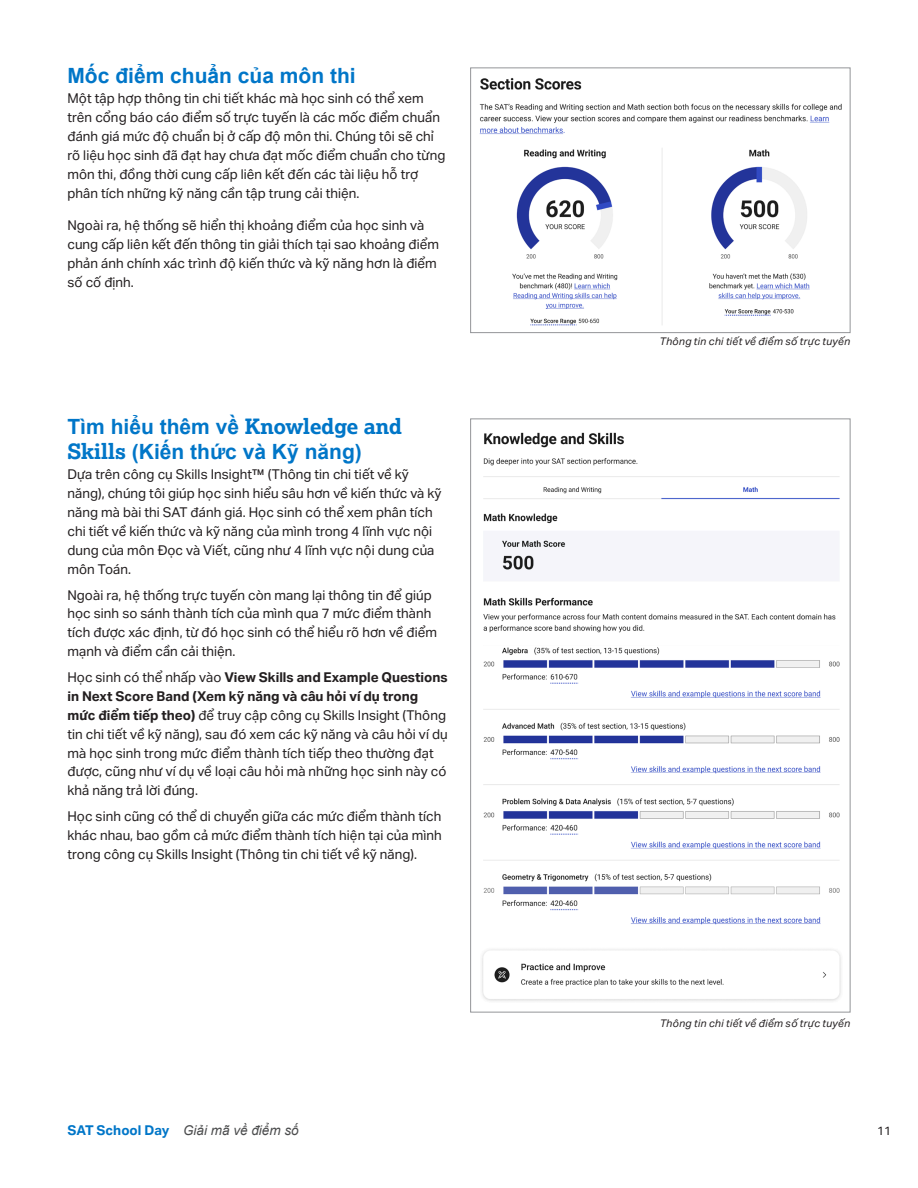
<style>
.page{position:relative;width:918px;height:1188px;background:#fff}
.page>*{position:absolute;margin:0;border:0;box-sizing:border-box;transform-origin:0 0}
.B_Head{font:700 21px/25.2px "Arial";color:#0076c8}
.Body_Text{font:13.5px/18.9px "Aktiv Grotesk";color:#231f20}
.t1{font:italic 13.5px "Arial";color:#4b4c4d}
.t2{font:12px "Aktiv Grotesk";color:#231f20}
.t3{font:italic 10.5px "Aktiv Grotesk";letter-spacing:.025em;color:#231f20}
.s1{font-family:"Lexia"}
.s2{font-weight:700}
.s3{font-family:"Aktiv Grotesk";font-weight:700;font-style:normal;color:#0076c8}
</style>
<div class="page">
<img style="left:479px;top:78px;width:363px;height:248px">
<div style="left:470px;top:68px;width:380px;height:265px;border:1px solid #939598"></div>
<img style="left:482px;top:432px;width:359px;height:569px">
<h2 class="B_Head" style="left:68px;top:63px;width:290px">Mốc điểm chuẩn của môn thi</h2>
<p class="Body_Text" style="left:68px;top:89px;width:380px">Một tập hợp thông tin chi tiết khác mà học sinh có thể xem trên cổng báo cáo điểm số trực tuyến là các mốc điểm chuẩn đánh giá mức độ chuẩn bị ở cấp độ môn thi. Chúng tôi sẽ chỉ rõ liệu học sinh đã đạt hay chưa đạt mốc điểm chuẩn cho từng môn thi, đồng thời cung cấp liên kết đến các tài liệu hỗ trợ phân tích những kỹ năng cần tập trung cải thiện.</p>
<p class="Body_Text" style="left:68px;top:216px;width:373px">Ngoài ra, hệ thống sẽ hiển thị khoảng điểm của học sinh và cung cấp liên kết đến thông tin giải thích tại sao khoảng điểm phản ánh chính xác trình độ kiến thức và kỹ năng hơn là điểm số cố định.</p>
<h2 class="B_Head" style="left:68px;top:414px;width:336px">Tìm hiểu thêm về <span class="s1">Knowledge and<br>Skills</span> (Kiến thức và Kỹ năng)</h2>
<p class="Body_Text" style="left:68px;top:465px;width:376px">Dựa trên công cụ Skills Insight™ (Thông tin chi tiết về kỹ năng), chúng tôi giúp học sinh hiểu sâu hơn về kiến thức và kỹ năng mà bài thi SAT đánh giá. Học sinh có thể xem phân tích chi tiết về kiến thức và kỹ năng của mình trong 4 lĩnh vực nội dung của môn Đọc và Viết, cũng như 4 lĩnh vực nội dung của môn Toán.</p>
<p class="Body_Text" style="left:68px;top:585px;width:371px">Ngoài ra, hệ thống trực tuyến còn mang lại thông tin để giúp học sinh so sánh thành tích của mình qua 7 mức điểm thành tích được xác định, từ đó học sinh có thể hiểu rõ hơn về điểm mạnh và điểm cần cải thiện.</p>
<p class="Body_Text" style="left:68px;top:668px;width:382px">Học sinh có thể nhấp vào <span class="s2">View Skills and Example Questions in Next Score Band (Xem kỹ năng và câu hỏi ví dụ trong mức điểm tiếp theo)</span> để truy cập công cụ Skills Insight (Thông tin chi tiết về kỹ năng), sau đó xem các kỹ năng và câu hỏi ví dụ mà học sinh trong mức điểm thành tích tiếp theo thường đạt được, cũng như ví dụ về loại câu hỏi mà những học sinh này có khả năng trả lời đúng.</p>
<p class="Body_Text" style="left:68px;top:807px;width:376px;text-align:justify">Học sinh cũng có thể di chuyển giữa các mức điểm thành tích khác nhau, bao gồm cả mức điểm thành tích hiện tại của mình trong công cụ Skills Insight (Thông tin chi tiết về kỹ năng).</p>
<p class="t3" style="left:660px;top:335px;width:192px">Thông tin chi tiết về điểm số trực tuyến</p>
<p class="t3" style="left:660px;top:1017px;width:192px">Thông tin chi tiết về điểm số trực tuyến</p>
<p class="t1" style="left:68px;top:1121px;width:233px"><span class="s3">SAT School Day</span> Giải mã về điểm số</p>
<p class="t2" style="left:877px;top:1123px;width:16px">11</p>
</div>
